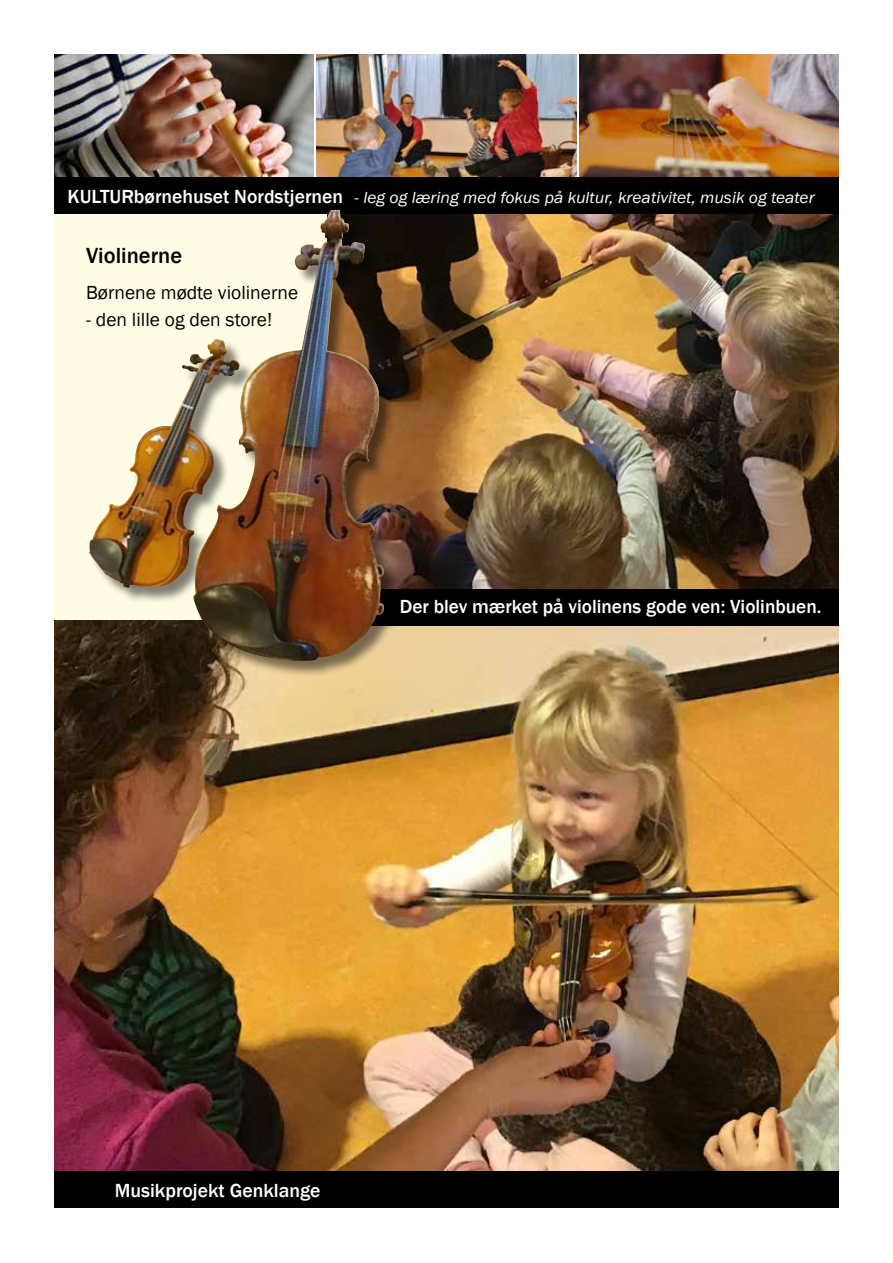
<style>
.page{position:relative;width:893px;height:1263px;background:#fff}
.page>*{position:absolute;margin:0;border:0;box-sizing:border-box;transform-origin:0 0}
.t1{font:500 22.5px "Franklin Gothic";color:#000}
.t2{font:500 19.5px "Franklin Gothic";color:#fff}
.t3{font:19.5px "Franklin Gothic";color:#000}
.t4{font:italic 16.5px "Franklin Gothic";color:#fff;scale:1.06 1}
.s1{font-weight:500;font-style:normal;font-size:19.5px}
</style>
<div class="page">
<img style="left:54px;top:621px;width:785px;height:543px">
<img style="left:400px;top:215px;width:439px;height:367px">
<img style="left:54px;top:54px;width:260px;height:116px">
<img style="left:579px;top:54px;width:260px;height:116px">
<img style="left:317px;top:54px;width:259px;height:116px">
<div style="left:43px;top:1164px;width:797px;height:45px;background:#000;opacity:.75"></div>
<div style="left:43px;top:170px;width:796px;height:45px;background:#000;opacity:.75"></div>
<div style="left:314px;top:582px;width:525px;height:45px;background:#000"></div>
<div style="left:90px;top:210px;width:310px;height:468px;background:#000;opacity:.5"></div>
<img style="left:193px;top:210px;width:191px;height:451px">
<p class="t4" style="left:68px;top:187px;width:706px"><span class="s1">KULTURbørnehuset Nordstjernen</span> - leg og læring med fokus på kultur, kreativitet, musik og teater</p>
<h1 class="t1" style="left:86px;top:242px;width:98px">Violinerne</h1>
<p class="t3" style="left:86px;top:281px;width:214px">Børnene mødte violinerne</p>
<p class="t3" style="left:86px;top:308px;width:188px">- den lille og den store!</p>
<p class="t2" style="left:400px;top:595px;width:423px">Der blev mærket på violinens gode ven: Violinbuen.</p>
<p class="t2" style="left:115px;top:1178px;width:207px">Musikprojekt Genklange</p>
</div>
